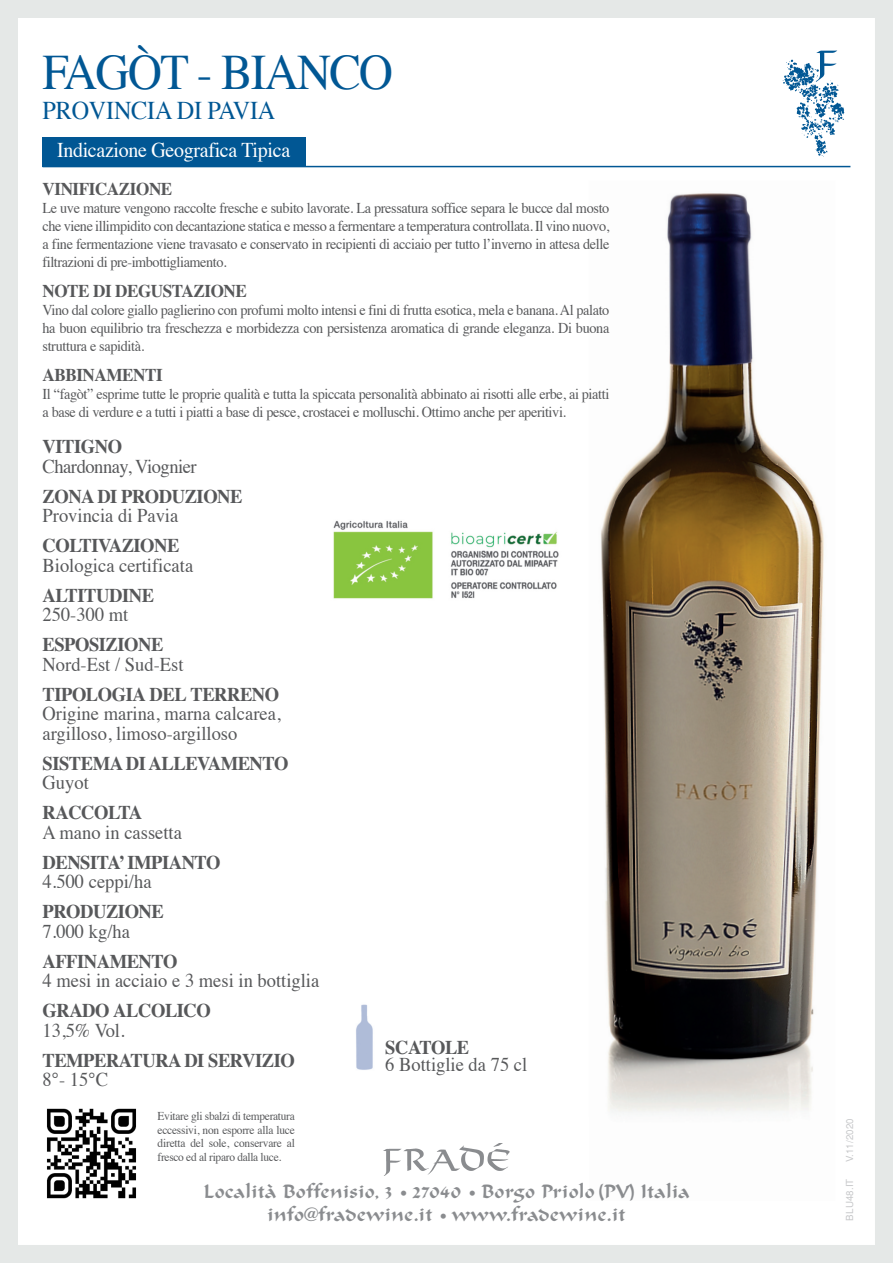
<style>
.page{position:relative;width:893px;height:1263px;background:#fff}
.page>*{position:absolute;margin:0;border:0;box-sizing:border-box;transform-origin:0 0}
.t1{font:49.5px "Times";letter-spacing:-.035em;color:#015794;scale:.95 1}
.t2{font:25.5px "Times";letter-spacing:-.01em;color:#015794;scale:.95 1}
.t3{font:22.5px/22.5px "Ondine LT Std";letter-spacing:.01em;color:#8a8c8f;text-align:center}
.t4{font:21px "Times";letter-spacing:-.015em;color:#fff;scale:.95 1}
.t5{font:19.5px/19.5px "Times";color:#57585a;scale:.95 1}
.t6{font:700 19.5px "Times";letter-spacing:-.025em;color:#57585a;scale:.95 1}
.t7{font:19.5px "Times";letter-spacing:-.025em;color:#57585a;scale:.95 1}
.t8{font:700 18px "Times";letter-spacing:-.025em;color:#57585a;scale:.95 1}
.t9{font:15px/18px "Times";letter-spacing:-.025em;color:#57585a;text-align:justify;scale:.95 1}
.t10{font:12px/13.5px "Times";letter-spacing:-.015em;color:#57585a;text-align:justify;scale:.95 1}
.t11{font:9.75px "Helvetica";letter-spacing:.01em;color:#c7c8ca}
.s1{font-size:16.5px}
</style>
<div class="page">
<div style="left:0;top:0;width:893px;height:1263px;border:18px solid #e5e8e7"></div>
<div style="left:43px;top:137px;width:263px;height:29px;background:#015794"></div>
<hr style="left:43px;top:166px;width:807px;height:1px;background:#015794">
<img style="left:383px;top:1143px;width:127px;height:32px">
<img style="left:782px;top:50px;width:63px;height:107px">
<img style="left:601px;top:193px;width:223px;height:920px">
<img style="left:356px;top:1004px;width:17px;height:66px">
<img style="left:47px;top:1108px;width:89px;height:91px">
<img style="left:333px;top:520px;width:226px;height:79px">
<h1 class="t1" style="left:43px;top:52px;width:370px">FAGÒT - BIANCO</h1>
<h2 class="t2" style="left:43px;top:100px;width:247px">PROVINCIA DI PAVIA</h2>
<h3 class="t4" style="left:57px;top:142px;width:247px">Indicazione Geografica Tipica</h3>
<p class="t8" style="left:43px;top:182px;width:138px">VINIFICAZIONE</p>
<p class="t9" style="left:43px;top:200px;width:598px">Le uve mature vengono raccolte fresche e subito lavorate. La pressatura soffice separa le bucce dal mosto che viene illimpidito con decantazione statica e messo a fermentare a temperatura controllata. Il vino nuovo, a fine fermentazione viene travasato e conservato in recipienti di acciaio per tutto l’inverno in attesa delle filtrazioni di pre-imbottigliamento.</p>
<p class="t8" style="left:43px;top:284px;width:217px">NOTE DI DEGUSTAZIONE</p>
<p class="t9" style="left:43px;top:302px;width:598px">Vino dal colore giallo paglierino con profumi molto intensi e fini di frutta esotica, mela e banana.Al palato ha buon equilibrio tra freschezza e morbidezza con persistenza aromatica di grande eleganza. Di buona struttura e sapidità.</p>
<p class="t8" style="left:43px;top:368px;width:128px">ABBINAMENTI</p>
<p class="t9" style="left:43px;top:386px;width:598px">Il “fagòt” esprime tutte le proprie qualità e tutta la spiccata personalità abbinato ai risotti alle erbe, ai piatti a base di verdure e a tutti i piatti a base di pesce, crostacei e molluschi. Ottimo anche per aperitivi.</p>
<h3 class="t6" style="left:43px;top:439px;width:85px">VITIGNO</h3>
<h3 class="t7" style="left:43px;top:458px;width:164px">Chardonnay, Viognier</h3>
<h3 class="t6" style="left:43px;top:488px;width:212px">ZONA DI PRODUZIONE</h3>
<h3 class="t5" style="left:43px;top:508px;width:144px">Provincia di Pavia</h3>
<h3 class="t6" style="left:43px;top:538px;width:146px">COLTIVAZIONE</h3>
<h3 class="t5" style="left:43px;top:557px;width:160px">Biologica certificata</h3>
<h3 class="t6" style="left:43px;top:587px;width:119px">ALTITUDINE</h3>
<h3 class="t5" style="left:43px;top:607px;width:92px">250-300 mt</h3>
<h3 class="t6" style="left:43px;top:637px;width:129px">ESPOSIZIONE</h3>
<h3 class="t5" style="left:43px;top:656px;width:150px">Nord-Est / Sud-Est</h3>
<h3 class="t6" style="left:43px;top:686px;width:251px">TIPOLOGIA DEL TERRENO</h3>
<h3 class="t5" style="left:43px;top:706px;width:252px">Origine marina, marna calcarea, argilloso, limoso-argilloso</h3>
<h3 class="t6" style="left:43px;top:755px;width:260px">SISTEMA DI ALLEVAMENTO</h3>
<h3 class="t5" style="left:43px;top:775px;width:50px">Guyot</h3>
<h3 class="t6" style="left:43px;top:805px;width:106px">RACCOLTA</h3>
<h3 class="t5" style="left:43px;top:824px;width:148px">A mano in cassetta</h3>
<h3 class="t6" style="left:43px;top:854px;width:189px">DENSITA’IMPIANTO</h3>
<h3 class="t5" style="left:43px;top:874px;width:116px">4.500 ceppi/ha</h3>
<h3 class="t6" style="left:43px;top:904px;width:129px">PRODUZIONE</h3>
<h3 class="t5" style="left:43px;top:923px;width:94px">7.000 kg/ha</h3>
<h3 class="t6" style="left:43px;top:953px;width:144px">AFFINAMENTO</h3>
<h3 class="t5" style="left:43px;top:973px;width:293px">4 mesi in acciaio e 3 mesi in bottiglia</h3>
<h3 class="t6" style="left:43px;top:1003px;width:179px">GRADO ALCOLICO</h3>
<h3 class="t5" style="left:43px;top:1022px;width:88px">13,5% Vol.</h3>
<h3 class="t6" style="left:43px;top:1052px;width:267px">TEMPERATURA DI SERVIZIO</h3>
<h3 class="t5" style="left:43px;top:1072px;width:71px">8°- 15°C</h3>
<p class="t10" style="left:158px;top:1110px;width:146px">Evitare gli sbalzi di temperatura eccessivi, non esporre alla luce diretta del sole, conservare al fresco ed al riparo dalla luce.</p>
<h3 class="t6" style="left:385px;top:1040px;width:90px">SCATOLE</h3>
<h3 class="t5" style="left:385px;top:1056px;width:151px">6 Bottiglie da 75 cl</h3>
<h3 class="t3" style="left:203px;top:1182px;width:488px">Località Boffenisio, 3 <span class="s1">•</span> 27040 <span class="s1">•</span> Borgo Priolo (PV) Italia info@fradewine.it <span class="s1">•</span> www.fradewine.it</h3>
<p class="t11" style="left:844px;top:1162px;width:45px;rotate:-90deg">V.11/2020</p>
<p class="t11" style="left:844px;top:1220px;width:43px;rotate:-90deg">BLU48.IT</p>
</div>
